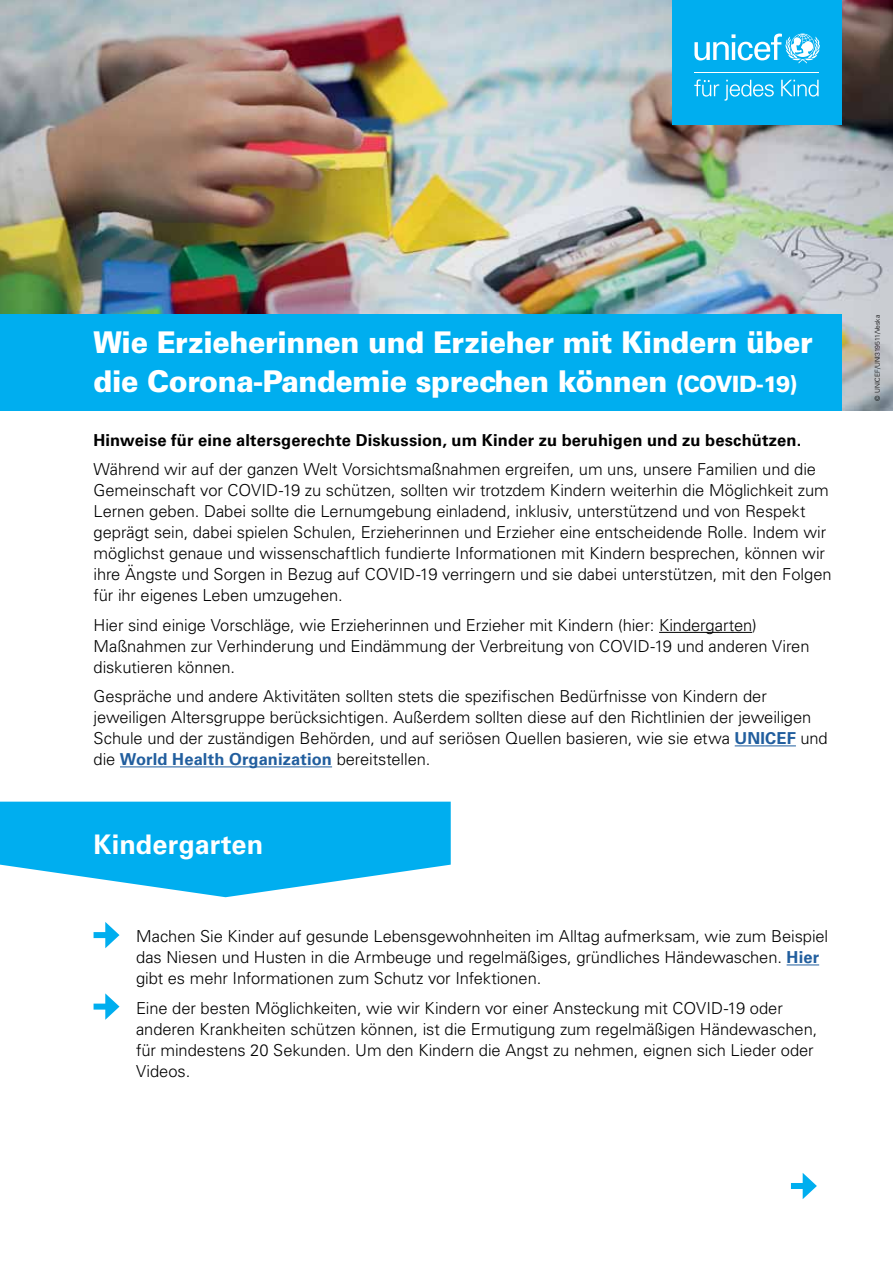
<style>
.page{position:relative;width:893px;height:1263px;background:#fff}
.page>*{position:absolute;margin:0;border:0;box-sizing:border-box;transform-origin:0 0}
.t1{font:900 30px/39px "Univers LT Std";letter-spacing:-.015em;color:#fff;scale:.95 1}
.t2{font:700 27px "Univers LT Std";letter-spacing:.005em;color:#fff}
.t3{font:300 16.5px/21px "Univers LT Std";letter-spacing:-.005em;color:#000}
.t4{font:700 16.5px "Univers LT Std";letter-spacing:.01em;color:#000}
.t5{font:300 6.75px "Univers LT Std";color:#000}
.s1{font-size:22.5px}
.s2{font-weight:700;color:#215e9e}
</style>
<div class="page">
<svg style="left:0;top:802px;width:451px;height:95px"></svg>
<img style="left:0;top:0;width:893px;height:410px">
<div style="left:672px;top:0;width:170px;height:124px;background:#00aeef"></div>
<svg style="left:694px;top:79px;width:25px;height:18px"></svg>
<svg style="left:725px;top:80px;width:49px;height:21px"></svg>
<svg style="left:781px;top:80px;width:38px;height:17px"></svg>
<svg style="left:694px;top:34px;width:126px;height:29px"></svg>
<hr style="left:695px;top:72px;width:124px;height:1px;background:#fff">
<hr style="left:659px;top:632px;width:93px;height:1px;background:#000">
<hr style="left:735px;top:745px;width:61px;height:1px;background:#215e9e">
<hr style="left:120px;top:766px;width:212px;height:1px;background:#215e9e">
<hr style="left:787px;top:964px;width:32px;height:1px;background:#215e9e">
<div style="left:94px;top:932px;width:17px;height:6px;background:#00aeef"></div>
<svg style="left:105px;top:922px;width:15px;height:26px"></svg>
<div style="left:94px;top:1003px;width:17px;height:6px;background:#00aeef"></div>
<svg style="left:105px;top:993px;width:15px;height:27px"></svg>
<div style="left:0;top:314px;width:842px;height:96px;background:#00aeef"></div>
<div style="left:791px;top:1183px;width:17px;height:6px;background:#00aeef"></div>
<svg style="left:803px;top:1173px;width:14px;height:26px"></svg>
<h1 class="t1" style="left:94px;top:323px;width:759px">Wie Erzieherinnen und Erzieher mit Kindern über die Corona-Pandemie sprechen können <span class="s1">(COVID-19)</span></h1>
<p class="t4" style="left:94px;top:430px;width:709px">Hinweise für eine altersgerechte Diskussion, um Kinder zu beruhigen und zu beschützen.</p>
<p class="t3" style="left:94px;top:459px;width:739px">Während wir auf der ganzen Welt Vorsichtsmaßnahmen ergreifen, um uns, unsere Familien und die Gemeinschaft vor COVID-19 zu schützen, sollten wir trotzdem Kindern weiterhin die Möglichkeit zum Lernen geben. Dabei sollte die Lernumgebung einladend, inklusiv, unterstützend und von Respekt geprägt sein, dabei spielen Schulen, Erzieherinnen und Erzieher eine entscheidende Rolle. Indem wir möglichst genaue und wissenschaftlich fundierte Informationen mit Kindern besprechen, können wir ihre Ängste und Sorgen in Bezug auf COVID-19 verringern und sie dabei unterstützen, mit den Folgen für ihr eigenes Leben umzugehen.</p>
<p class="t3" style="left:94px;top:614px;width:717px">Hier sind einige Vorschläge, wie Erzieherinnen und Erzieher mit Kindern (hier: Kindergarten)<br>Maßnahmen zur Verhinderung und Eindämmung der Verbreitung von COVID-19 und anderen Viren diskutieren können.</p>
<p class="t3" style="left:94px;top:686px;width:736px">Gespräche und andere Aktivitäten sollten stets die spezifischen Bedürfnisse von Kindern der jeweiligen Altersgruppe berücksichtigen. Außerdem sollten diese auf den Richtlinien der jeweiligen Schule und der zuständigen Behörden, und auf seriösen Quellen basieren, wie sie etwa <span class="s2">UNICEF</span> und die <span class="s2">World Health Organization</span> bereitstellen.</p>
<h2 class="t2" style="left:94px;top:828px;width:171px">Kindergarten</h2>
<p class="t3" style="left:136px;top:926px;width:694px">Machen Sie Kinder auf gesunde Lebensgewohnheiten im Alltag aufmerksam, wie zum Beispiel das Niesen und Husten in die Armbeuge und regelmäßiges, gründliches Händewaschen. <span class="s2">Hier </span>gibt es mehr Informationen zum Schutz vor Infektionen.</p>
<p class="t3" style="left:136px;top:997px;width:683px">Eine der besten Möglichkeiten, wie wir Kindern vor einer Ansteckung mit COVID-19 oder anderen Krankheiten schützen können, ist die Ermutigung zum regelmäßigen Händewaschen, für mindestens 20 Sekunden. Um den Kindern die Angst zu nehmen, eignen sich Lieder oder Videos.</p>
<p class="t5" style="left:873px;top:400px;width:87px;rotate:-90deg">© UNICEF/UNI319511/Veska</p>
</div>
